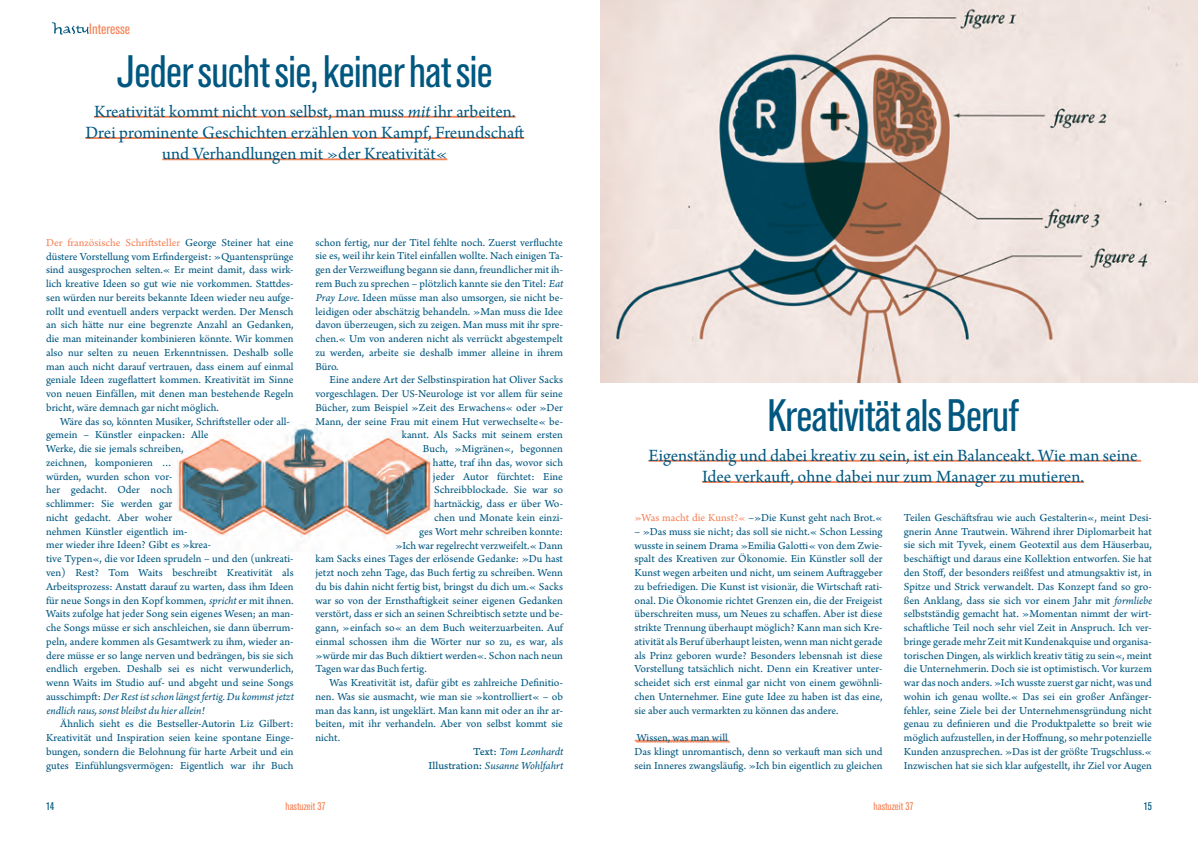
<style>
.page{position:relative;width:1198px;height:851px;background:#fff}
.page>*{position:absolute;margin:0;border:0;box-sizing:border-box;transform-origin:0 0}
.t1{font:condensed 45px "Akzidenz Grotesk BQ";letter-spacing:-.01em;color:#005780}
.t2{font:18.12px/21.2px "Arno Pro Regular 12 pt";color:#005780;text-align:center}
.t3{font:condensed 15px "Akzidenz Grotesk BQ";color:#f58357}
.t4{font:11.25px/13.8px "Arno Pro Regular 10 pt";color:#005780;text-align:justify}
.t5{font:11.25px/13.8px "Arno Pro Italic 10 pt";letter-spacing:-.005em;color:#005780}
.t6{font:condensed 11px "Akzidenz Grotesk BQ";color:#f58357}
.t7{font:condensed 11px "Akzidenz Grotesk BQ";color:#005780}
.s1{font-family:"Arno Pro Italic 10 pt"}
.s2{color:#f58357}
.s3{font-family:"Arno Pro Regular 10 pt"}
.s4{font-size:10.88px}
.s5{font-family:"Arno Pro Regular 08 pt"}
</style>
<div class="page">
<img style="left:169px;top:421px;width:278px;height:118px">
<svg style="left:52px;top:23px;width:37px;height:12px"></svg>
<hr style="left:94px;top:116px;width:421px;height:2px;background:#f58357">
<hr style="left:85px;top:137px;width:439px;height:2px;background:#f58357">
<hr style="left:162px;top:158px;width:285px;height:2px;background:#f58357">
<img style="left:601px;top:0;width:597px;height:382px">
<hr style="left:648px;top:460px;width:493px;height:1px;background:#f58357">
<hr style="left:702px;top:481px;width:382px;height:2px;background:#f58357">
<svg style="left:634px;top:739px;width:97px;height:4px"></svg>
<h3 class="t3" style="left:89px;top:20px;width:42px">Interesse</h3>
<h1 class="t1" style="left:117px;top:46px;width:377px">Jeder sucht sie, keiner hat sie</h1>
<h2 class="t2" style="left:85px;top:102px;width:440px">Kreativität kommt nicht von selbst, man muss <span class="s1">mit</span> ihr arbeiten.<br>Drei prominente Geschichten erzählen von Kampf, Freundschaft und Verhandlungen mit »der Kreativität«</h2>
<p class="t4" style="left:46px;top:236px;width:249px"><span class="s2">Der französische Schriftsteller</span> George Steiner hat eine düstere Vorstellung vom Erfindergeist: »Quantensprünge sind ausgesprochen selten.« Er meint damit, dass wirk&shy;lich kreative Ideen so gut wie nie vorkommen. Stattdes&shy;sen würden nur bereits bekannte Ideen wieder neu aufge&shy;rollt und eventuell anders verpackt werden. Der Mensch an sich hätte nur eine begrenzte Anzahl an Gedanken, die man miteinander kombinieren könnte. Wir kommen also nur selten zu neuen Erkenntnissen. Deshalb solle man auch nicht darauf vertrauen, dass einem auf einmal geniale Ideen zugeflattert kommen. Kreativität im Sinne von neuen Einfällen, mit denen man bestehende Regeln bricht, wäre demnach gar nicht möglich.</p>
<p class="t4" style="left:46px;top:415px;width:249px;text-align:left;text-indent:14px">Wäre das so, könnten Musiker, Schriftsteller oder all&shy;gemein – Künstler einpacken: Alle<br>Werke, die sie jemals schreiben,<br>zeichnen, komponieren …<br>würden, wurden schon vor-<br>her gedacht. Oder noch<br>schlimmer: Sie werden gar<br>nicht gedacht. Aber woher<br>nehmen Künstler eigentlich im-<br>mer wieder ihre Ideen? Gibt es »krea-<br>tive Typen«, die vor Ideen sprudeln – und den (unkreati&shy;ven) Rest? Tom Waits beschreibt Kreativität als Arbeitsprozess: Anstatt darauf zu warten, dass ihm Ideen für neue Songs in den Kopf kommen, <span class="s1">spricht</span> er mit ihnen.<br>Waits zufolge hat jeder Song sein eigenes Wesen; an man&shy;che Songs müsse er sich anschleichen, sie dann überrum&shy;peln, andere kommen als Gesamtwerk zu ihm, wieder an&shy;dere müsse er so lange nerven und bedrängen, bis sie sich endlich ergeben. Deshalb sei es nicht verwunderlich, wenn Waits im Studio auf- und abgeht und seine Songs</p>
<p class="t5" style="left:46px;top:690px;width:249px"><span class="s3">ausschimpft:</span> Der Rest ist schon längst fertig. Du kommst jetzt endlich raus, sonst bleibst du hier allein!</p>
<p class="t4" style="left:46px;top:717px;width:249px;text-indent:14px">Ähnlich sieht es die Bestseller-Autorin Liz Gilbert:<br>Kreativität und Inspiration seien keine spontane Einge&shy;bungen, sondern die Belohnung für harte Arbeit und ein gutes Einfühlungsvermögen: Eigentlich war ihr Buch</p>
<p class="t4" style="left:315px;top:236px;width:249px">schon fertig, nur der Titel fehlte noch. Zuerst verfluchte sie es, weil ihr kein Titel einfallen wollte. Nach einigen Ta&shy;gen der Verzweiflung begann sie dann, freundlicher mit ih&shy;rem Buch zu sprechen – plötzlich kannte sie den Titel: <span class="s1">Eat Pray Love</span>. Ideen müsse man also umsorgen, sie nicht be&shy;leidigen oder abschätzig behandeln. »Man muss die Idee davon überzeugen, sich zu zeigen. Man muss mit ihr spre&shy;chen.« Um von anderen nicht als verrückt abgestempelt zu werden, arbeite sie deshalb immer alleine in ihrem Büro.</p>
<p class="t4" style="left:330px;top:373px;width:235px">Eine andere Art der Selbstinspiration hat Oliver Sacks</p>
<p class="t4" style="left:315px;top:387px;width:249px">vorgeschlagen. Der <span class="s4">US</span>-Neurologe ist vor allem für seine</p>
<p class="t4" style="left:315px;top:401px;width:249px">Bücher, zum Beispiel »Zeit des Erwachens« oder »Der</p>
<p class="t4" style="left:315px;top:415px;width:249px">Mann, der seine Frau mit einem Hut verwechselte« be-</p>
<p class="t4" style="left:402px;top:428px;width:163px">kannt. Als Sacks mit seinem ersten</p>
<p class="t4" style="left:423px;top:442px;width:142px">Buch, »Migränen«, begonnen</p>
<p class="t4" style="left:433px;top:456px;width:131px">hatte, traf ihn das, wovor sich</p>
<p class="t4" style="left:433px;top:470px;width:132px">jeder Autor fürchtet: Eine</p>
<p class="t4" style="left:434px;top:483px;width:130px">Schreibblockade. Sie war so</p>
<p class="t4" style="left:434px;top:497px;width:130px">hartnäckig, dass er über Wo-</p>
<p class="t4" style="left:434px;top:511px;width:130px">chen und Monate kein einzi-</p>
<p class="t4" style="left:419px;top:525px;width:145px">ges Wort mehr schreiben konnte:</p>
<p class="t4" style="left:395px;top:538px;width:169px">»Ich war regelrecht verzweifelt.« Dann</p>
<p class="t4" style="left:315px;top:552px;width:249px">kam Sacks eines Tages der erlösende Gedanke: »Du hast</p>
<p class="t4" style="left:315px;top:566px;width:249px">jetzt noch zehn Tage, das Buch fertig zu schreiben. Wenn</p>
<p class="t4" style="left:315px;top:580px;width:249px">du bis dahin nicht fertig bist, bringst du dich um.« Sacks</p>
<p class="t4" style="left:315px;top:593px;width:249px">war so von der Ernsthaftigkeit seiner eigenen Gedanken</p>
<p class="t4" style="left:315px;top:607px;width:249px">verstört, dass er sich an seinen Schreibtisch setzte und be-</p>
<p class="t4" style="left:315px;top:621px;width:249px">gann, »einfach so« an dem Buch weiterzuarbeiten. Auf</p>
<p class="t4" style="left:315px;top:635px;width:249px">einmal schossen ihm die Wörter nur so zu, es war, als</p>
<p class="t4" style="left:315px;top:648px;width:249px">»würde mir das Buch diktiert werden«. Schon nach neun</p>
<p class="t4" style="left:315px;top:662px;width:113px">Tagen war das Buch fertig.</p>
<p class="t4" style="left:330px;top:676px;width:235px">Was Kreativität ist, dafür gibt es zahlreiche Definitio-</p>
<p class="t4" style="left:315px;top:690px;width:249px">nen. Was sie ausmacht, wie man sie »kontrolliert« – ob</p>
<p class="t4" style="left:315px;top:703px;width:249px">man das kann, ist ungeklärt. Man kann mit oder an ihr ar-</p>
<p class="t4" style="left:315px;top:717px;width:249px">beiten, mit ihr verhandeln. Aber von selbst kommt sie</p>
<p class="t4" style="left:315px;top:731px;width:26px">nicht.</p>
<p class="t5" style="left:428px;top:745px;width:136px;text-align:right"><span class="s5">Text:</span> Tom Leonhardt<br><span class="s5">Illustration:</span> Susanne Wohlfahrt</p>
<h1 class="t1" style="left:767px;top:390px;width:253px">Kreativität als Beruf</h1>
<h2 class="t2" style="left:648px;top:446px;width:490px">Eigenständig und dabei kreativ zu sein, ist ein Balanceakt. Wie man seine<br>Idee verkauft, ohne dabei nur zum Manager zu mutieren.</h2>
<p class="t4" style="left:634px;top:511px;width:250px"><span class="s2">»Was macht die Kunst?«</span> –»Die Kunst geht nach Brot.«</p>
<p class="t4" style="left:634px;top:525px;width:250px">– »Das muss sie nicht; das soll sie nicht.« Schon Lessing wusste in seinem Drama »Emilia Galotti« von dem Zwie&shy;spalt des Kreativen zur Ökonomie. Ein Künstler soll der Kunst wegen arbeiten und nicht, um seinem Auftraggeber zu befriedigen. Die Kunst ist visionär, die Wirtschaft rati&shy;onal. Die Ökonomie richtet Grenzen ein, die der Freigeist überschreiten muss, um Neues zu schaffen. Aber ist diese strikte Trennung überhaupt möglich? Kann man sich Kre&shy;ativität als Beruf überhaupt leisten, wenn man nicht gerade als Prinz geboren wurde? Besonders lebensnah ist diese Vorstellung tatsächlich nicht. Denn ein Kreativer unter&shy;scheidet sich erst einmal gar nicht von einem gewöhnli&shy;chen Unternehmer. Eine gute Idee zu haben ist das eine, sie aber auch vermarkten zu können das andere.</p>
<p class="t4" style="left:634px;top:731px;width:250px;text-align:left">Wissen, was man will<br>Das klingt unromantisch, denn so verkauft man sich und sein Inneres zwangsläufig. »Ich bin eigentlich zu gleichen</p>
<p class="t4" style="left:904px;top:511px;width:250px">Teilen Geschäftsfrau wie auch Gestalterin«, meint Desi&shy;gnerin Anne Trautwein. Während ihrer Diplomarbeit hat sie sich mit Tyvek, einem Geotextil aus dem Häuserbau, beschäftigt und daraus eine Kollektion entworfen. Sie hat den Stoff, der besonders reißfest und atmungsaktiv ist, in Spitze und Strick verwandelt. Das Konzept fand so gro&shy;ßen Anklang, dass sie sich vor einem Jahr mit <span class="s1">formliebe </span>selbstständig gemacht hat. »Momentan nimmt der wirt&shy;schaftliche Teil noch sehr viel Zeit in Anspruch. Ich ver&shy;bringe gerade mehr Zeit mit Kundenakquise und organisa&shy;torischen Dingen, als wirklich kreativ tätig zu sein«, meint die Unternehmerin. Doch sie ist optimistisch. Vor kurzem war das noch anders. »Ich wusste zuerst gar nicht, was und wohin ich genau wollte.« Das sei ein großer Anfänger&shy;fehler, seine Ziele bei der Unternehmensgründung nicht genau zu definieren und die Produktpalette so breit wie möglich aufzustellen, in der Hoffnung, so mehr potenzielle Kunden anzusprechen. »Das ist der größte Trugschluss.« Inzwischen hat sie sich klar aufgestellt, ihr Ziel vor Augen</p>
<p class="t7" style="left:46px;top:799px;width:10px">14</p>
<p class="t6" style="left:286px;top:799px;width:42px">hastuzeit 37</p>
<p class="t6" style="left:873px;top:799px;width:42px">hastuzeit 37</p>
<p class="t7" style="left:1143px;top:799px;width:10px">15</p>
</div>
